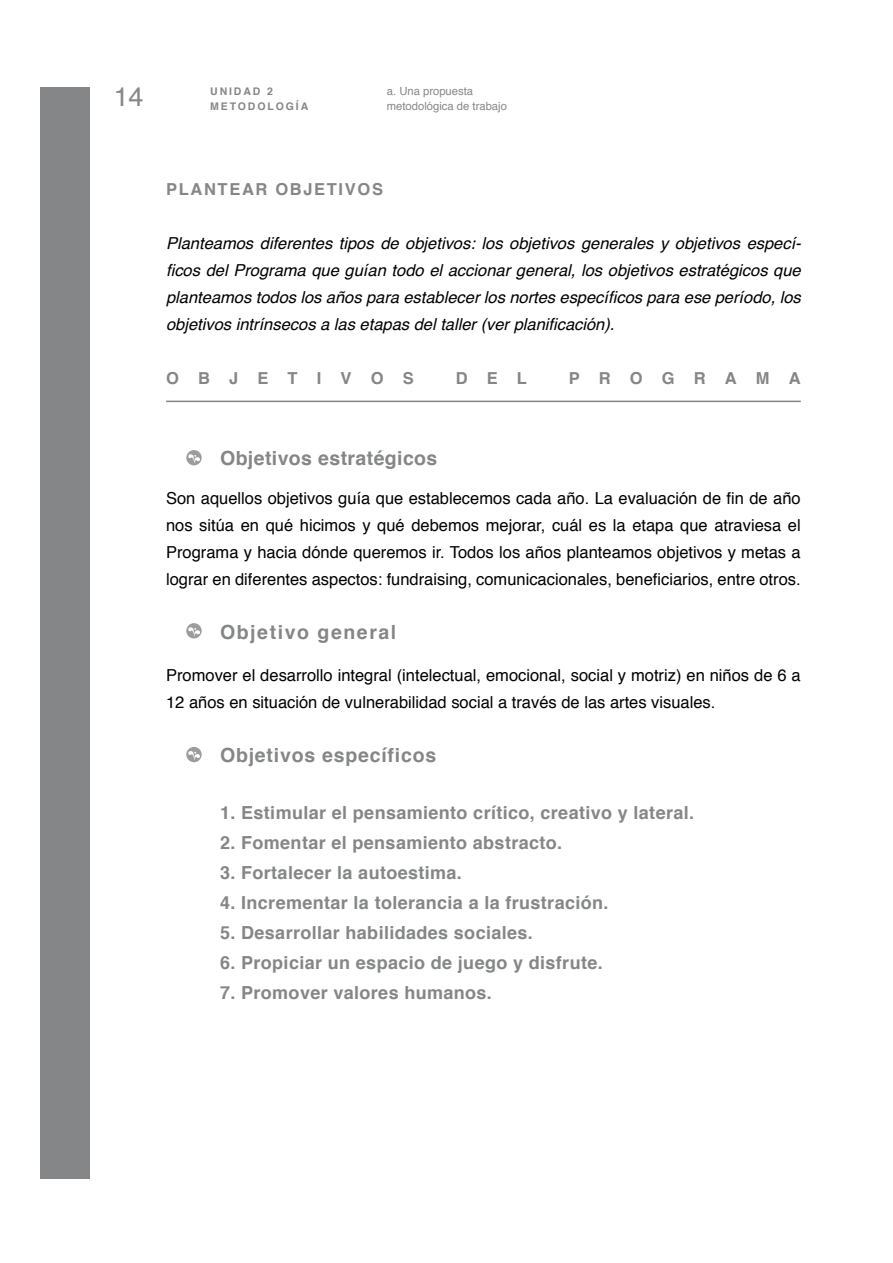
<style>
.page{position:relative;width:893px;height:1263px;background:#fff}
.page>*{position:absolute;margin:0;border:0;box-sizing:border-box;transform-origin:0 0}
.t1{font:27px "Helvetica";color:#87888a}
.t2{font:700 19.5px "Helvetica";letter-spacing:.02em;color:#848687}
.t3{font:700 19.5px "Helvetica";letter-spacing:.04em;color:#848687}
.t4{font:700 19.5px "Helvetica";letter-spacing:.08em;color:#848687}
.t5{font:700 18px "Helvetica";letter-spacing:.02em;color:#848687}
.t6{font:16.5px/27px "Helvetica";color:#000;text-align:justify}
.t7{font:italic 16.5px/27px "Helvetica";color:#000;text-align:justify}
.t8{font:700 16.5px "Helvetica";letter-spacing:1.16em;color:#848687}
.t9{font:700 16.5px "Helvetica";letter-spacing:.1em;color:#848687}
.t10{font:11.25px/15px "Helvetica";color:#87888a}
.t11{font:700 10.5px/15px "Helvetica";letter-spacing:.18em;color:#848687}
</style>
<div class="page">
<div style="left:40px;top:87px;width:50px;height:1091px;background:#848687"></div>
<hr style="left:166px;top:401px;width:635px;height:1px;background:#848687">
<svg style="left:186px;top:450px;width:16px;height:15px"></svg>
<svg style="left:188px;top:454px;width:12px;height:9px"></svg>
<svg style="left:186px;top:623px;width:16px;height:15px"></svg>
<svg style="left:188px;top:627px;width:12px;height:9px"></svg>
<svg style="left:186px;top:747px;width:16px;height:15px"></svg>
<svg style="left:188px;top:751px;width:12px;height:9px"></svg>
<h1 class="t1" style="left:114px;top:76px;width:31px">14</h1>
<p class="t11" style="left:210px;top:84px;width:100px">UNIDAD 2<br>METODOLOGÍA</p>
<p class="t10" style="left:387px;top:84px;width:122px">a. Una propuesta metodológica de trabajo</p>
<p class="t9" style="left:166px;top:175px;width:218px">PLANTEAR OBJETIVOS</p>
<p class="t7" style="left:166px;top:230px;width:636px">Planteamos diferentes tipos de objetivos: los objetivos generales y objetivos especí&shy;ficos del Programa que guían todo el accionar general, los objetivos estratégicos que planteamos todos los años para establecer los nortes específicos para ese período, los objetivos intrínsecos a las etapas del taller (ver planificación).</p>
<p class="t8" style="left:166px;top:364px;width:249px">OBJETIVOS</p>
<p class="t8" style="left:456px;top:364px;width:73px">DEL</p>
<p class="t8" style="left:569px;top:364px;width:234px">PROGRAMA</p>
<p class="t2" style="left:220px;top:442px;width:219px">Objetivos estratégicos</p>
<p class="t6" style="left:166px;top:485px;width:636px">Son aquellos objetivos guía que establecemos cada año. La evaluación de fin de año nos sitúa en qué hicimos y qué debemos mejorar, cuál es la etapa que atraviesa el Programa y hacia dónde queremos ir. Todos los años planteamos objetivos y metas a lograr en diferentes aspectos: fundraising, comunicacionales, beneficiarios, entre otros.</p>
<p class="t4" style="left:220px;top:616px;width:178px">Objetivo general</p>
<p class="t6" style="left:166px;top:662px;width:636px">Promover el desarrollo integral (intelectual, emocional, social y motriz) en niños de 6 a<br>12 años en situación de vulnerabilidad social a través de las artes visuales.</p>
<p class="t3" style="left:220px;top:739px;width:218px">Objetivos específicos</p>
<p class="t5" style="left:220px;top:798px;width:475px">1. Estimular el pensamiento crítico, creativo y lateral.</p>
<p class="t5" style="left:220px;top:828px;width:344px">2. Fomentar el pensamiento abstracto.</p>
<p class="t5" style="left:220px;top:858px;width:243px">3. Fortalecer la autoestima.</p>
<p class="t5" style="left:220px;top:888px;width:390px">4. Incrementar la tolerancia a la frustración.</p>
<p class="t5" style="left:220px;top:918px;width:314px">5. Desarrollar habilidades sociales.</p>
<p class="t5" style="left:220px;top:948px;width:384px">6. Propiciar un espacio de juego y disfrute.</p>
<p class="t5" style="left:220px;top:978px;width:273px">7. Promover valores humanos.</p>
</div>
